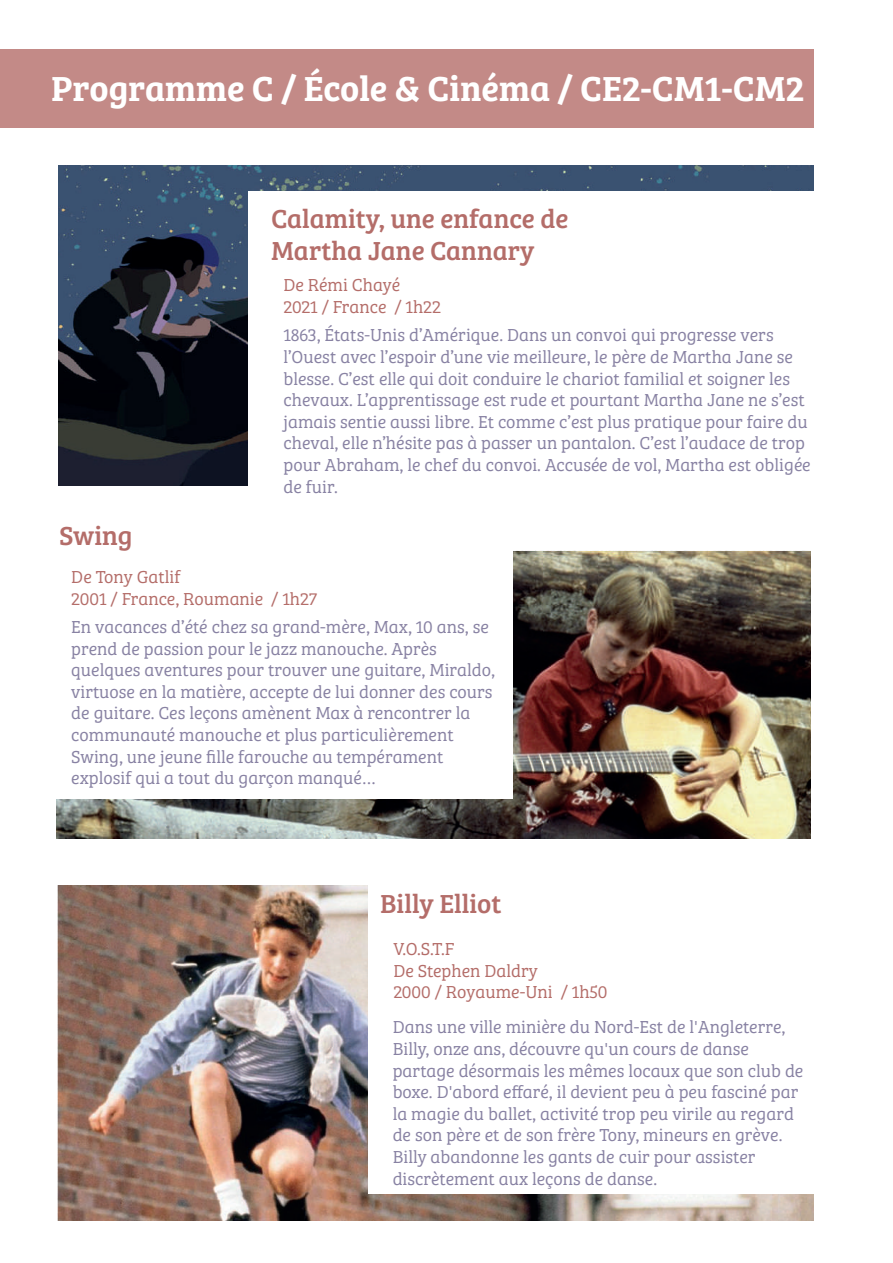
<style>
.page{position:relative;width:893px;height:1263px;background:#fff}
.page>*{position:absolute;margin:0;border:0;box-sizing:border-box;transform-origin:0 0}
.t1{font:36px "Bree Serif Sb";color:#fff}
.t2{font:27px/32.4px "Bree Serif";color:#b46d69}
.t3{font:18px/21.6px "Bree Serif Lt";color:#8882a3}
.t4{font:18px/21.6px "Bree Serif Lt";color:#b46d69}
</style>
<div class="page">
<img style="left:57px;top:550px;width:754px;height:288px">
<div style="left:0;top:49px;width:813px;height:78px;background:#c38a87"></div>
<img style="left:58px;top:165px;width:755px;height:320px">
<div style="left:248px;top:191px;width:580px;height:313px;background:#fff"></div>
<div style="left:49px;top:505px;width:463px;height:293px;background:#fff"></div>
<img style="left:57px;top:885px;width:757px;height:335px">
<div style="left:368px;top:874px;width:468px;height:319px;background:#fff"></div>
<h1 class="t1" style="left:51px;top:61px;width:754px">Programme C / École &amp; Cinéma / CE2-CM1-CM2</h1>
<h2 class="t2" style="left:271px;top:201px;width:299px">Calamity, une enfance de<br>Martha Jane Cannary</h2>
<p class="t4" style="left:283px;top:273px;width:159px">De Rémi Chayé<br>2021 / France / 1h22</p>
<h2 class="t2" style="left:59px;top:518px;width:75px">Swing</h2>
<p class="t3" style="left:283px;top:323px;width:529px">1863, États-Unis d’Amérique. Dans un convoi qui progresse vers l’Ouest avec l’espoir d’une vie meilleure, le père de Martha Jane se blesse. C’est elle qui doit conduire le chariot familial et soigner les chevaux. L’apprentissage est rude et pourtant Martha Jane ne s’est jamais sentie aussi libre. Et comme c’est plus pratique pour faire du cheval, elle n’hésite pas à passer un pantalon. C’est l’audace de trop pour Abraham, le chef du convoi. Accusée de vol, Martha est obligée de fuir.</p>
<p class="t4" style="left:71px;top:565px;width:247px">De Tony Gatlif<br>2001 / France, Roumanie / 1h27</p>
<p class="t3" style="left:71px;top:615px;width:425px">En vacances d’été chez sa grand-mère, Max, 10 ans, se prend de passion pour le jazz manouche. Après quelques aventures pour trouver une guitare, Miraldo, virtuose en la matière, accepte de lui donner des cours de guitare. Ces leçons amènent Max à rencontrer la communauté manouche et plus particulièrement Swing, une jeune fille farouche au tempérament explosif qui a tout du garçon manqué…</p>
<h2 class="t2" style="left:380px;top:886px;width:123px">Billy Elliot</h2>
<p class="t4" style="left:393px;top:937px;width:216px">V.O.S.T.F<br>De Stephen Daldry<br>2000 / Royaume-Uni / 1h50</p>
<p class="t3" style="left:393px;top:1015px;width:412px">Dans une ville minière du Nord-Est de l'Angleterre, Billy, onze ans, découvre qu'un cours de danse partage désormais les mêmes locaux que son club de boxe. D'abord effaré, il devient peu à peu fasciné par la magie du ballet, activité trop peu virile au regard de son père et de son frère Tony, mineurs en grève.<br>Billy abandonne les gants de cuir pour assister discrètement aux leçons de danse.</p>
</div>
